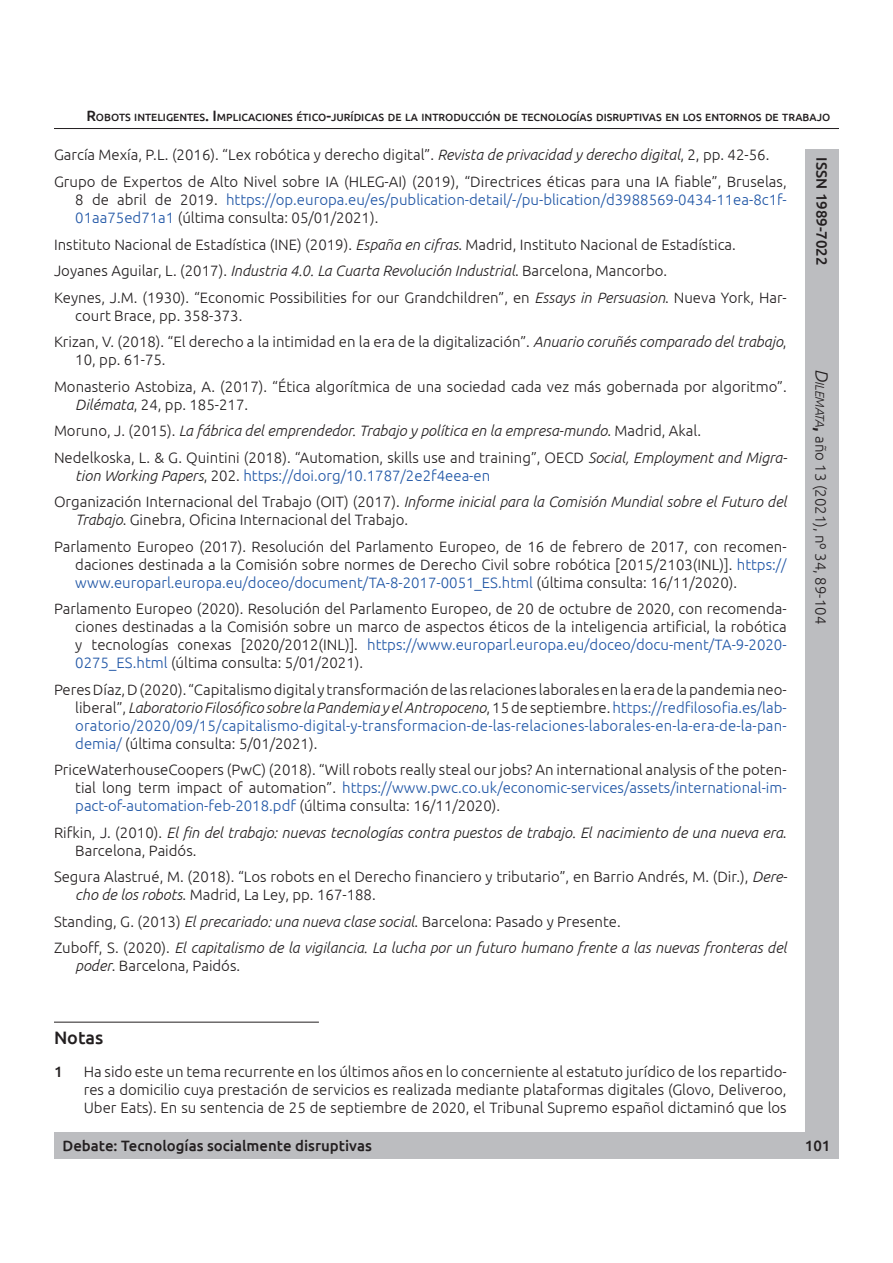
<style>
.page{position:relative;width:893px;height:1263px;background:#fff}
.page>*{position:absolute;margin:0;border:0;box-sizing:border-box;transform-origin:0 0}
.t1{font:500 18px "Ubuntu";color:#231f20}
.t2{font:300 15px/18px "Ubuntu";color:#231f20}
.t3{font:italic 300 15px/26.5px "Ubuntu";color:#231f20}
.t4{font:300 15px/18px "Ubuntu";color:#2056a6}
.t5{font:500 15px "Ubuntu";color:#231f20}
.t6{font:500 10.5px "Ubuntu";color:#231f20}
.s1{font-size:15px}
.s2{font-style:italic}
.s3{color:#231f20}
.s4{font-style:normal}
.s5{font-style:normal;color:#2056a6}
.s6{color:#2056a6}
.s7{font-style:italic;font-size:18px}
.s8{font-style:italic;font-size:12.6px}
.s9{font-weight:500;font-size:18px}
</style>
<div class="page">
<div style="left:756px;top:1132px;width:83px;height:27px;background:#bcbdc0"></div>
<div style="left:54px;top:1132px;width:712px;height:27px;background:#bcbdc0"></div>
<div style="left:806px;top:360px;width:33px;height:777px;background:#bcbdc0"></div>
<div style="left:806px;top:149px;width:33px;height:215px;background:#bcbdc0"></div>
<hr style="left:54px;top:128px;width:785px;height:1px;background:#231f20">
<hr style="left:54px;top:1022px;width:265px;height:1px;background:#231f20">
<p class="t6" style="left:86px;top:111px;width:746px"><span class="s1">R</span>OBOTS INTELIGENTES<span class="s1">. I</span> MPLICACIONES ÉTICO<span class="s1">-</span>JURÍDICAS DE LA INTRODUCCIÓN DE TECNOLOGÍAS DISRUPTIVAS EN LOS ENTORNOS DE TRABAJO</p>
<p class="t2" style="left:54px;top:141px;width:734px;line-height:26.5px">García Mexía, P.L. (2016). “Lex robótica y derecho digital”. <span class="s2">Revista de privacidad y derecho digital</span>, 2, pp. 42-56.<br>Grupo de Expertos de Alto Nivel sobre IA (HLEG-AI) (2019), “Directrices éticas para una IA fiable”, Bruselas,</p>
<p class="t4" style="left:75px;top:190px;width:713px"><span class="s3">8 de abril de 2019.</span> https://op.europa.eu/es/publication-detail/-/pu-blication/d3988569-0434-11ea-8c1f-<br>01aa75ed71a1 <span class="s3">(última consulta: 05/01/2021).</span></p>
<p class="t2" style="left:54px;top:230px;width:734px;line-height:26.5px">Instituto Nacional de Estadística (INE) (2019). <span class="s2">España en cifras</span>. Madrid, Instituto Nacional de Estadística.<br>Joyanes Aguilar, L. (2017). <span class="s2">Industria 4.0. La Cuarta Revolución Industrial</span>. Barcelona, Mancorbo.<br>Keynes, J.M. (1930). “Economic Possibilities for our Grandchildren”, en <span class="s2">Essays in Persuasion</span>. Nueva York, Har-</p>
<p class="t2" style="left:54px;top:301px;width:734px;line-height:26.5px;text-indent:21px">court Brace, pp. 358-373.<br>Krizan, V. (2018). “El derecho a la intimidad en la era de la digitalización”. <span class="s2">Anuario coruñés comparado del trabajo</span>,</p>
<p class="t2" style="left:54px;top:346px;width:734px;line-height:26.5px;text-indent:21px">10, pp. 61-75.<br>Monasterio Astobiza, A. (2017). “Ética algorítmica de una sociedad cada vez más gobernada por algoritmo”.</p>
<p class="t2" style="left:54px;top:390px;width:735px;line-height:26.5px;text-indent:21px"><span class="s2">Dilémata</span>, 24, pp. 185-217.<br>Moruno, J. (2015). <span class="s2">La fábrica del emprendedor. Trabajo y política en la empresa-mundo</span>. Madrid, Akal.<br>Nedelkoska, L. &amp; G. Quintini (2018). “Automation, skills use and training”, OECD <span class="s2">Social, Employment and Migra-</span></p>
<p class="t3" style="left:54px;top:462px;width:734px;text-indent:21px">tion Working Papers<span class="s4">, 202.</span> <span class="s5">https://doi.org/10.1787/2e2f4eea-en<br></span><span class="s4">Organización Internacional del Trabajo (OIT) (2017).</span> Informe inicial para la Comisión Mundial sobre el Futuro del</p>
<p class="t2" style="left:54px;top:506px;width:734px;line-height:26.5px;text-indent:21px"><span class="s2">Trabajo</span>. Ginebra, Oficina Internacional del Trabajo.<br>Parlamento Europeo (2017). Resolución del Parlamento Europeo, de 16 de febrero de 2017, con recomen-</p>
<p class="t2" style="left:75px;top:555px;width:713px">daciones destinada a la Comisión sobre normes de Derecho Civil sobre robótica [2015/2103(INL)]. <span class="s6">https:// www.europarl.europa.eu/doceo/document/TA-8-2017-0051_ES.html</span> (última consulta: 16/11/2020).</p>
<p class="t2" style="left:75px;top:599px;width:713px;text-align:justify;text-indent:-21px">Parlamento Europeo (2020). Resolución del Parlamento Europeo, de 20 de octubre de 2020, con recomenda&shy;ciones destinadas a la Comisión sobre un marco de aspectos éticos de la inteligencia artificial, la robótica y tecnologías conexas [2020/2012(INL)]. <span class="s6">https://www.europarl.europa.eu/doceo/docu-ment/TA-9-2020- 0275_ES.html</span> (última consulta: 5/01/2021).</p>
<p class="t2" style="left:75px;top:680px;width:713px;text-align:justify;text-indent:-21px">Peres Díaz, D (2020). “Capitalismo digital y transformación de las relaciones laborales en la era de la pandemia neo&shy;liberal”, <span class="s2">Laboratorio Filosófico sobre la Pandemia y el Antropoceno</span>, 15 de septiembre. <span class="s6">https://redfilosofia.es/lab&shy;oratorio/2020/09/15/capitalismo-digital-y-transformacion-de-las-relaciones-laborales-en-la-era-de-la-pan&shy;demia/</span> (última consulta: 5/01/2021).</p>
<p class="t2" style="left:75px;top:760px;width:713px;text-align:justify;text-indent:-21px">PriceWaterhouseCoopers (PwC) (2018). “Will robots really steal our jobs? An international analysis of the poten&shy;tial long term impact of automation”. <span class="s6">https://www.pwc.co.uk/economic-services/assets/international-im&shy;pact-of-automation-feb-2018.pdf</span> (última consulta: 16/11/2020).</p>
<p class="t3" style="left:75px;top:823px;width:713px;line-height:18px;text-indent:-21px"><span class="s4">Rifkin, J. (2010).</span> El fin del trabajo: nuevas tecnologías contra puestos de trabajo. El nacimiento de una nueva era<span class="s4">.<br>Barcelona, Paidós.</span></p>
<p class="t2" style="left:75px;top:867px;width:714px;text-indent:-21px">Segura Alastrué, M. (2018). “Los robots en el Derecho financiero y tributario”, en Barrio Andrés, M. (Dir.), <span class="s2">Dere&shy;cho de los robots</span>. Madrid, La Ley, pp. 167-188.</p>
<p class="t3" style="left:54px;top:908px;width:734px"><span class="s4">Standing, G. (2013)</span> El precariado: una nueva clase social<span class="s4">. Barcelona: Pasado y Presente.<br>Zuboff, S. (2020).</span> El capitalismo de la vigilancia. La lucha por un futuro humano frente a las nuevas fronteras del</p>
<p class="t2" style="left:75px;top:956px;width:166px"><span class="s2">poder</span>. Barcelona, Paidós.</p>
<p class="t5" style="left:831px;top:157px;width:110px;rotate:90deg">ISSN 1989-7022</p>
<p class="t2" style="left:830px;top:369px;width:257px;rotate:90deg"><span class="s7">D</span><span class="s8">ilemata</span><span class="s9">,</span> año 13 (2021), nº 34, 89-104</p>
<p class="t1" style="left:54px;top:1026px;width:51px">Notas</p>
<p class="t5" style="left:54px;top:1062px;width:10px">1</p>
<p class="t2" style="left:84px;top:1062px;width:704px;text-align:justify">Ha sido este un tema recurrente en los últimos años en lo concerniente al estatuto jurídico de los repartido&shy;res a domicilio cuya prestación de servicios es realizada mediante plataformas digitales (Glovo, Deliveroo, Uber Eats). En su sentencia de 25 de septiembre de 2020, el Tribunal Supremo español dictaminó que los</p>
<p class="t5" style="left:63px;top:1136px;width:311px">Debate: Tecnologías socialmente disruptivas</p>
<p class="t5" style="left:805px;top:1136px;width:27px">101</p>
</div>
